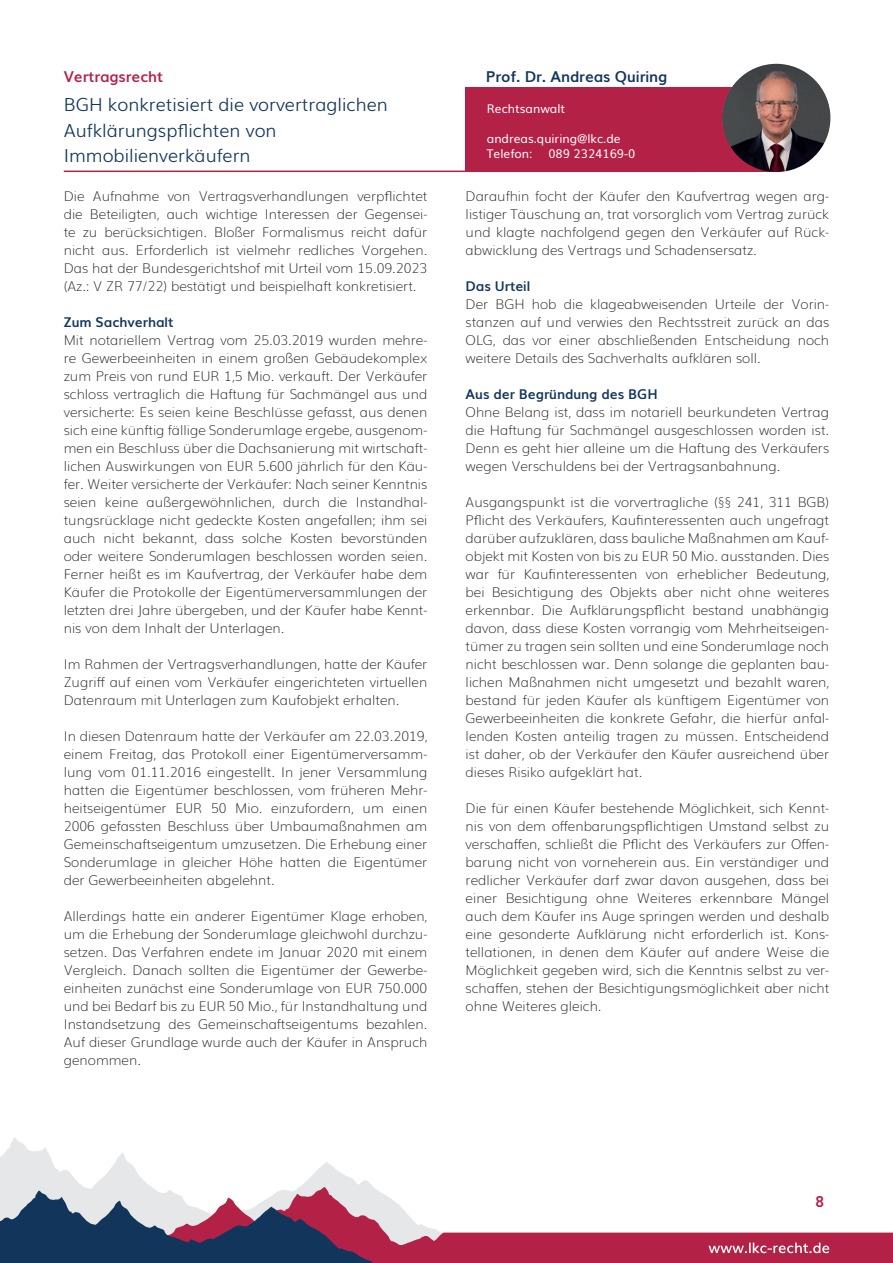
<style>
.page{position:relative;width:893px;height:1263px;background:#fff}
.page>*{position:absolute;margin:0;border:0;box-sizing:border-box;transform-origin:0 0}
.t1{font:300 18px/25.5px "Muli";color:#12355c}
.t2{font:700 15px "Muli";color:#12355c}
.t3{font:700 15px "Muli";color:#b42147}
.t4{font:200 13.5px/18px "Muli";color:#231f20;text-align:justify}
.t5{font:700 13.5px "Muli";color:#12355c}
.t6{font:12px/15px "Muli";color:#fff}
</style>
<div class="page">
<svg style="left:0;top:1138px;width:373px;height:52px"></svg>
<svg style="left:6px;top:1187px;width:887px;height:76px"></svg>
<svg style="left:0;top:1190px;width:373px;height:73px;background:#6d6783"></svg>
<svg style="left:708px;top:1242px;width:121px;height:11px"></svg>
<hr style="left:64px;top:171px;width:632px;height:1px;background:#b42147">
<div style="left:466px;top:87px;width:313px;height:85px;background:#b42147"></div>
<img style="left:722px;top:64px;width:108px;height:108px;border-radius:54px">
<p class="t3" style="left:64px;top:65px;width:101px">Vertragsrecht</p>
<p class="t2" style="left:486px;top:65px;width:183px">Prof. Dr. Andreas Quiring</p>
<p class="t6" style="left:487px;top:100px;width:80px">Rechtsanwalt</p>
<p class="t6" style="left:487px;top:130px;width:135px">andreas.quiring@lkc.de<br>Telefon:</p>
<h1 class="t1" style="left:64px;top:90px;width:326px">BGH konkretisiert die vorvertraglichen<br>Aufklärungspflichten von<br>Immobilienverkäufern</h1>
<p class="t6" style="left:548px;top:145px;width:88px">089 2324169-0</p>
<p class="t4" style="left:64px;top:186px;width:365px">Die Aufnahme von Vertragsverhandlungen verpflichtet die Beteiligten, auch wichtige Interessen der Gegensei&shy;te zu berücksichtigen. Bloßer Formalismus reicht dafür nicht aus. Erforderlich ist vielmehr redliches Vorgehen.<br>Das hat der Bundesgerichtshof mit Urteil vom 15.09.2023 (Az.: V ZR 77/22) bestätigt und beispielhaft konkretisiert.</p>
<p class="t5" style="left:64px;top:311px;width:111px">Zum Sachverhalt</p>
<p class="t4" style="left:64px;top:330px;width:365px">Mit notariellem Vertrag vom 25.03.2019 wurden mehre&shy;re Gewerbeeinheiten in einem großen Gebäudekomplex zum Preis von rund EUR 1,5 Mio. verkauft. Der Verkäufer schloss vertraglich die Haftung für Sachmängel aus und versicherte: Es seien keine Beschlüsse gefasst, aus denen sich eine künftig fällige Sonderumlage ergebe, ausgenom&shy;men ein Beschluss über die Dachsanierung mit wirtschaft&shy;lichen Auswirkungen von EUR 5.600 jährlich für den Käu&shy;fer. Weiter versicherte der Verkäufer: Nach seiner Kenntnis seien keine außergewöhnlichen, durch die Instandhal&shy;tungsrücklage nicht gedeckte Kosten angefallen; ihm sei auch nicht bekannt, dass solche Kosten bevorstünden oder weitere Sonderumlagen beschlossen worden seien.<br>Ferner heißt es im Kaufvertrag, der Verkäufer habe dem Käufer die Protokolle der Eigentümerversammlungen der letzten drei Jahre übergeben, und der Käufer habe Kennt&shy;nis von dem Inhalt der Unterlagen.</p>
<p class="t4" style="left:64px;top:654px;width:365px">Im Rahmen der Vertragsverhandlungen, hatte der Käufer Zugriff auf einen vom Verkäufer eingerichteten virtuellen Datenraum mit Unterlagen zum Kaufobjekt erhalten.</p>
<p class="t4" style="left:64px;top:726px;width:365px">In diesen Datenraum hatte der Verkäufer am 22.03.2019, einem Freitag, das Protokoll einer Eigentümerversamm&shy;lung vom 01.11.2016 eingestellt. In jener Versammlung hatten die Eigentümer beschlossen, vom früheren Mehr&shy;heitseigentümer EUR 50 Mio. einzufordern, um einen 2006 gefassten Beschluss über Umbaumaßnahmen am Gemeinschaftseigentum umzusetzen. Die Erhebung einer Sonderumlage in gleicher Höhe hatten die Eigentümer der Gewerbeeinheiten abgelehnt.</p>
<p class="t4" style="left:64px;top:906px;width:365px">Allerdings hatte ein anderer Eigentümer Klage erhoben, um die Erhebung der Sonderumlage gleichwohl durchzu&shy;setzen. Das Verfahren endete im Januar 2020 mit einem Vergleich. Danach sollten die Eigentümer der Gewerbe&shy;einheiten zunächst eine Sonderumlage von EUR 750.000 und bei Bedarf bis zu EUR 50 Mio., für Instandhaltung und Instandsetzung des Gemeinschaftseigentums bezahlen.<br>Auf dieser Grundlage wurde auch der Käufer in Anspruch genommen.</p>
<p class="t4" style="left:466px;top:186px;width:365px">Daraufhin focht der Käufer den Kaufvertrag wegen arg&shy;listiger Täuschung an, trat vorsorglich vom Vertrag zurück und klagte nachfolgend gegen den Verkäufer auf Rück&shy;abwicklung des Vertrags und Schadensersatz.</p>
<p class="t5" style="left:466px;top:275px;width:66px">Das Urteil</p>
<p class="t4" style="left:466px;top:294px;width:365px">Der BGH hob die klageabweisenden Urteile der Vorin&shy;stanzen auf und verwies den Rechtsstreit zurück an das OLG, das vor einer abschließenden Entscheidung noch weitere Details des Sachverhalts aufklären soll.</p>
<p class="t5" style="left:466px;top:383px;width:194px">Aus der Begründung des BGH</p>
<p class="t4" style="left:466px;top:402px;width:365px">Ohne Belang ist, dass im notariell beurkundeten Vertrag die Haftung für Sachmängel ausgeschlossen worden ist.<br>Denn es geht hier alleine um die Haftung des Verkäufers wegen Verschuldens bei der Vertragsanbahnung.</p>
<p class="t4" style="left:466px;top:492px;width:365px">Ausgangspunkt ist die vorvertragliche (§§ 241, 311 BGB)<br>Pflicht des Verkäufers, Kaufinteressenten auch ungefragt darüber aufzuklären, dass bauliche Maßnahmen am Kauf&shy;objekt mit Kosten von bis zu EUR 50 Mio. ausstanden. Dies war für Kaufinteressenten von erheblicher Bedeutung, bei Besichtigung des Objekts aber nicht ohne weiteres erkennbar. Die Aufklärungspflicht bestand unabhängig davon, dass diese Kosten vorrangig vom Mehrheitseigen&shy;tümer zu tragen sein sollten und eine Sonderumlage noch nicht beschlossen war. Denn solange die geplanten bau&shy;lichen Maßnahmen nicht umgesetzt und bezahlt waren, bestand für jeden Käufer als künftigem Eigentümer von Gewerbeeinheiten die konkrete Gefahr, die hierfür anfal&shy;lenden Kosten anteilig tragen zu müssen. Entscheidend ist daher, ob der Verkäufer den Käufer ausreichend über dieses Risiko aufgeklärt hat.</p>
<p class="t4" style="left:466px;top:798px;width:365px">Die für einen Käufer bestehende Möglichkeit, sich Kennt&shy;nis von dem offenbarungspflichtigen Umstand selbst zu verschaffen, schließt die Pflicht des Verkäufers zur Offen&shy;barung nicht von vorneherein aus. Ein verständiger und redlicher Verkäufer darf zwar davon ausgehen, dass bei einer Besichtigung ohne Weiteres erkennbare Mängel auch dem Käufer ins Auge springen werden und deshalb eine gesonderte Aufklärung nicht erforderlich ist. Kons&shy;tellationen, in denen dem Käufer auf andere Weise die Möglichkeit gegeben wird, sich die Kenntnis selbst zu ver&shy;schaffen, stehen der Besichtigungsmöglichkeit aber nicht ohne Weiteres gleich.</p>
<p class="t3" style="left:815px;top:1189px;width:11px">8</p>
</div>
